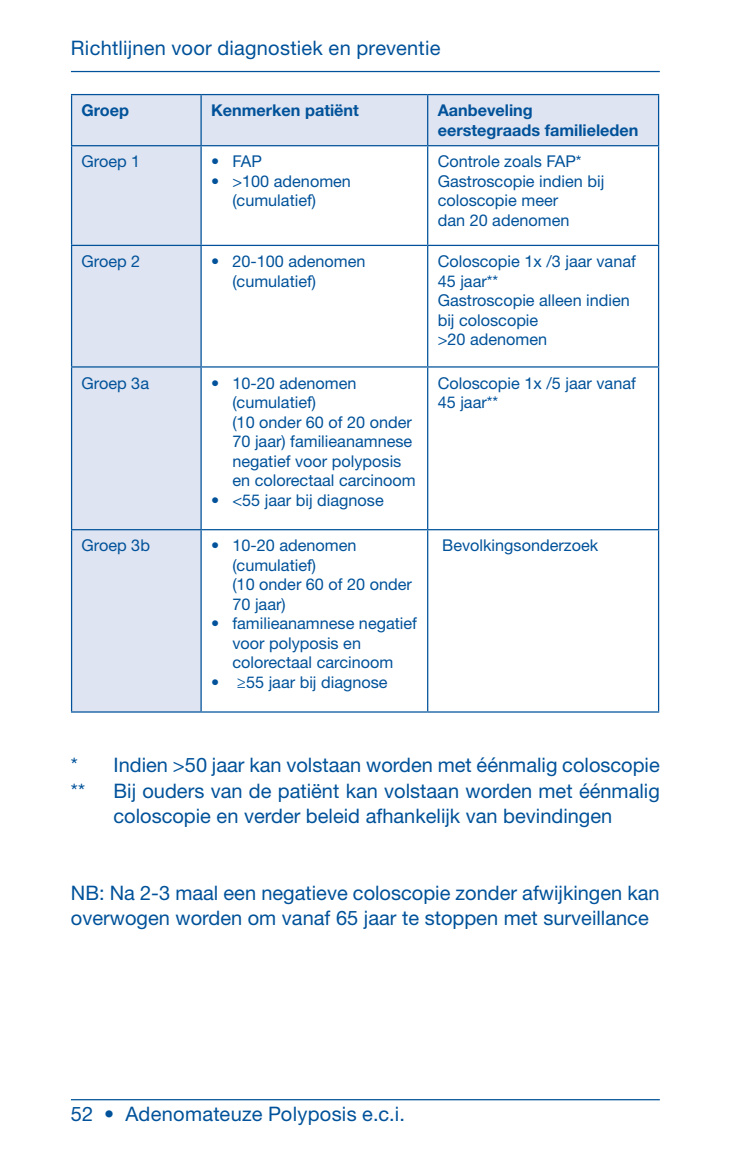
<style>
.page{position:relative;width:745px;height:1170px;background:#fff}
.page>*{position:absolute;margin:0;border:0;box-sizing:border-box;transform-origin:0 0}
.t1{font:20px/25.5px "Helvetica Neue LT Std";color:#01529a}
.t2{font:16.25px/19.5px "Helvetica Neue LT Std";color:#01529a}
.t3{font:700 16.25px/19.5px "Helvetica Neue LT Std";color:#01529a}
</style>
<div class="page">
<hr style="left:71px;top:71px;width:588px;height:1px;background:#01529a">
<hr style="left:71px;top:1098px;width:588px;height:2px;background:#01529a">
<svg style="left:72px;top:95px;width:585px;height:616px"></svg>
<hr style="left:71px;top:94px;width:130px;height:1px;background:#01529a">
<hr style="left:71px;top:95px;width:1px;height:50px;background:#01529a">
<hr style="left:201px;top:94px;width:226px;height:1px;background:#01529a">
<hr style="left:200px;top:95px;width:1px;height:50px;background:#01529a">
<hr style="left:427px;top:94px;width:231px;height:1px;background:#01529a">
<hr style="left:427px;top:95px;width:1px;height:50px;background:#01529a">
<hr style="left:657px;top:95px;width:1px;height:50px;background:#01529a">
<hr style="left:71px;top:145px;width:130px;height:1px;background:#01529a">
<hr style="left:71px;top:146px;width:1px;height:99px;background:#01529a">
<hr style="left:201px;top:145px;width:226px;height:1px;background:#01529a">
<hr style="left:200px;top:146px;width:1px;height:99px;background:#01529a">
<hr style="left:427px;top:145px;width:231px;height:1px;background:#01529a">
<hr style="left:427px;top:146px;width:1px;height:99px;background:#01529a">
<hr style="left:657px;top:146px;width:1px;height:99px;background:#01529a">
<hr style="left:71px;top:245px;width:130px;height:1px;background:#01529a">
<hr style="left:71px;top:246px;width:1px;height:120px;background:#01529a">
<hr style="left:201px;top:245px;width:226px;height:1px;background:#01529a">
<hr style="left:200px;top:246px;width:1px;height:120px;background:#01529a">
<hr style="left:427px;top:245px;width:231px;height:1px;background:#01529a">
<hr style="left:427px;top:246px;width:1px;height:120px;background:#01529a">
<hr style="left:657px;top:246px;width:1px;height:120px;background:#01529a">
<hr style="left:71px;top:366px;width:130px;height:1px;background:#01529a">
<hr style="left:71px;top:367px;width:1px;height:162px;background:#01529a">
<hr style="left:201px;top:366px;width:226px;height:1px;background:#01529a">
<hr style="left:200px;top:367px;width:1px;height:162px;background:#01529a">
<hr style="left:427px;top:366px;width:231px;height:1px;background:#01529a">
<hr style="left:427px;top:367px;width:1px;height:162px;background:#01529a">
<hr style="left:657px;top:367px;width:1px;height:162px;background:#01529a">
<hr style="left:71px;top:529px;width:130px;height:1px;background:#01529a">
<hr style="left:71px;top:530px;width:1px;height:181px;background:#01529a">
<hr style="left:201px;top:529px;width:226px;height:1px;background:#01529a">
<hr style="left:200px;top:530px;width:1px;height:181px;background:#01529a">
<hr style="left:427px;top:529px;width:231px;height:1px;background:#01529a">
<hr style="left:427px;top:530px;width:1px;height:181px;background:#01529a">
<hr style="left:657px;top:530px;width:1px;height:181px;background:#01529a">
<hr style="left:71px;top:711px;width:130px;height:1px;background:#01529a">
<hr style="left:201px;top:711px;width:226px;height:1px;background:#01529a">
<hr style="left:427px;top:711px;width:231px;height:1px;background:#01529a">
<p class="t1" style="left:71px;top:35px;width:371px">Richtlijnen voor diagnostiek en preventie</p>
<p class="t3" style="left:81px;top:100px;width:49px">Groep</p>
<p class="t3" style="left:211px;top:100px;width:149px">Kenmerken patiënt</p>
<p class="t3" style="left:437px;top:100px;width:202px">Aanbeveling eerstegraads familieleden</p>
<p class="t2" style="left:81px;top:151px;width:60px">Groep 1</p>
<p class="t2" style="left:211px;top:151px;width:52px">• FAP</p>
<p class="t2" style="left:232px;top:171px;width:120px;text-indent:-21px">• &gt;100 adenomen (cumulatief)</p>
<p class="t2" style="left:437px;top:151px;width:168px">Controle zoals FAP*<br>Gastroscopie indien bij coloscopie meer<br>dan 20 adenomen</p>
<p class="t2" style="left:81px;top:251px;width:60px">Groep 2</p>
<p class="t2" style="left:232px;top:251px;width:135px;text-indent:-21px">• 20-100 adenomen (cumulatief)</p>
<p class="t2" style="left:437px;top:251px;width:200px">Coloscopie 1x /3 jaar vanaf<br>45 jaar**<br>Gastroscopie alleen indien bij coloscopie<br>&gt;20 adenomen</p>
<p class="t2" style="left:81px;top:373px;width:69px">Groep 3a</p>
<p class="t2" style="left:232px;top:373px;width:184px;text-indent:-21px">• 10-20 adenomen (cumulatief)<br>(10 onder 60 of 20 onder<br>70 jaar) familieanamnese negatief voor polyposis en colorectaal carcinoom</p>
<p class="t2" style="left:211px;top:490px;width:174px">• &lt;55 jaar bij diagnose</p>
<p class="t2" style="left:437px;top:373px;width:200px">Coloscopie 1x /5 jaar vanaf<br>45 jaar**</p>
<p class="t2" style="left:81px;top:535px;width:70px">Groep 3b</p>
<p class="t2" style="left:232px;top:535px;width:181px;text-indent:-21px">• 10-20 adenomen (cumulatief)<br>(10 onder 60 of 20 onder<br>70 jaar)</p>
<p class="t2" style="left:232px;top:613px;width:186px;text-indent:-21px">• familieanamnese negatief voor polyposis en colorectaal carcinoom</p>
<p class="t2" style="left:211px;top:672px;width:178px">• ≥55 jaar bij diagnose</p>
<p class="t2" style="left:442px;top:535px;width:157px">Bevolkingsonderzoek</p>
<p class="t1" style="left:71px;top:752px;width:590px">* Indien &gt;50 jaar kan volstaan worden met éénmalig coloscopie **</p>
<p class="t1" style="left:113px;top:777px;width:547px">Bij ouders van de patiënt kan volstaan worden met éénmalig coloscopie en verder beleid afhankelijk van bevindingen</p>
<p class="t1" style="left:71px;top:879px;width:590px">NB: Na 2-3 maal een negatieve coloscopie zonder afwijkingen kan overwogen worden om vanaf 65 jaar te stoppen met surveillance</p>
<p class="t1" style="left:71px;top:1100px;width:335px">52 • Adenomateuze Polyposis e.c.i.</p>
</div>
